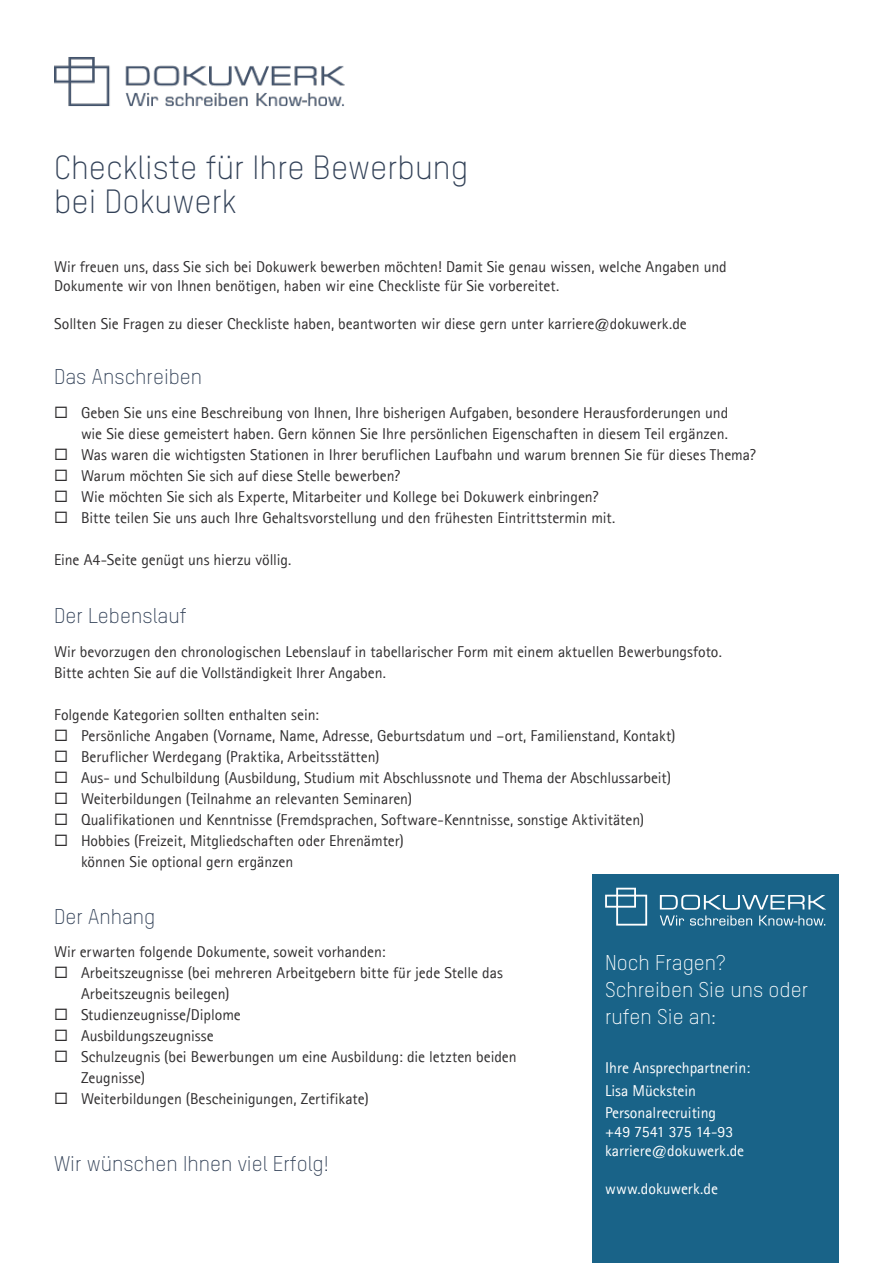
<style>
.page{position:relative;width:893px;height:1263px;background:#fff}
.page>*{position:absolute;margin:0;border:0;box-sizing:border-box;transform-origin:0 0}
.Headline_1{font:300 33px "TSTAR";color:#334258}
.Überschrift_1{font:300 21px "TSTAR";color:#334258}
.Überschrift_1-2{font:300 21px/27px "TSTAR";color:#fff}
.Fließtext_neu{font:15.75px/21px "Agfa Rotis Sans Serif";letter-spacing:-.005em;color:#312f30}
.Überschrift_1-3{font:15.75px "Agfa Rotis Sans Serif";color:#fff}
.Fließtext_neu-2{font:15.75px "Agfa Rotis Sans Serif";color:#fff}
.Fließtext_neu-3{font:15.75px "Agfa Rotis Sans Serif";letter-spacing:-.025em;color:#fff}
</style>
<div class="page">
<div style="left:592px;top:875px;width:247px;height:388px;background:#196388"></div>
<svg style="left:605px;top:888px;width:42px;height:37px"></svg>
<svg style="left:660px;top:895px;width:166px;height:30px"></svg>
<img style="left:54px;top:57px;width:291px;height:50px">
<p class="Headline_1" style="left:54px;top:148px;width:416px">Checkliste für Ihre Bewerbung</p>
<p class="Headline_1" style="left:54px;top:182px;width:184px">bei Dokuwerk</p>
<p class="Fließtext_neu" style="left:54px;top:257px;width:674px;line-height:18.9px">Wir freuen uns, dass Sie sich bei Dokuwerk bewerben möchten! Damit Sie genau wissen, welche Angaben und<br>Dokumente wir von Ihnen benötigen, haben wir eine Checkliste für Sie vorbereitet.</p>
<p class="Fließtext_neu" style="left:54px;top:313px;width:634px">Sollten Sie Fragen zu dieser Checkliste haben, beantworten wir diese gern unter karriere@dokuwerk.de</p>
<p class="Überschrift_1" style="left:54px;top:364px;width:150px">Das Anschreiben</p>
<p class="Fließtext_neu" style="left:81px;top:402px;width:649px">Geben Sie uns eine Beschreibung von Ihnen, Ihre bisherigen Aufgaben, besondere Herausforderungen und wie Sie diese gemeistert haben. Gern können Sie Ihre persönlichen Eigenschaften in diesem Teil ergänzen.</p>
<p class="Fließtext_neu" style="left:81px;top:444px;width:676px">Was waren die wichtigsten Stationen in Ihrer beruflichen Laufbahn und warum brennen Sie für dieses Thema?</p>
<p class="Fließtext_neu" style="left:81px;top:465px;width:321px">Warum möchten Sie sich auf diese Stelle bewerben?</p>
<p class="Fließtext_neu" style="left:81px;top:486px;width:519px">Wie möchten Sie sich als Experte, Mitarbeiter und Kollege bei Dokuwerk einbringen?</p>
<p class="Fließtext_neu" style="left:81px;top:507px;width:536px">Bitte teilen Sie uns auch Ihre Gehaltsvorstellung und den frühesten Eintrittstermin mit.</p>
<p class="Fließtext_neu" style="left:54px;top:549px;width:239px">Eine A4-Seite genügt uns hierzu völlig.</p>
<p class="Überschrift_1" style="left:54px;top:603px;width:134px">Der Lebenslauf</p>
<p class="Fließtext_neu" style="left:54px;top:641px;width:669px">Wir bevorzugen den chronologischen Lebenslauf in tabellarischer Form mit einem aktuellen Bewerbungsfoto.<br>Bitte achten Sie auf die Vollständigkeit Ihrer Angaben.</p>
<p class="Fließtext_neu" style="left:54px;top:704px;width:267px">Folgende Kategorien sollten enthalten sein:</p>
<p class="Fließtext_neu" style="left:81px;top:725px;width:596px">Persönliche Angaben (Vorname, Name, Adresse, Geburtsdatum und –ort, Familienstand, Kontakt)</p>
<p class="Fließtext_neu" style="left:81px;top:746px;width:300px">Beruflicher Werdegang (Praktika, Arbeitsstätten)</p>
<p class="Fließtext_neu" style="left:81px;top:767px;width:592px">Aus- und Schulbildung (Ausbildung, Studium mit Abschlussnote und Thema der Abschlussarbeit)</p>
<p class="Fließtext_neu" style="left:81px;top:788px;width:333px">Weiterbildungen (Teilnahme an relevanten Seminaren)</p>
<p class="Fließtext_neu" style="left:81px;top:809px;width:565px">Qualifikationen und Kenntnisse (Fremdsprachen, Software-Kenntnisse, sonstige Aktivitäten)</p>
<p class="Fließtext_neu" style="left:81px;top:830px;width:324px">Hobbies (Freizeit, Mitgliedschaften oder Ehrenämter) können Sie optional gern ergänzen</p>
<p class="Überschrift_1" style="left:54px;top:904px;width:103px">Der Anhang</p>
<p class="Fließtext_neu" style="left:54px;top:941px;width:333px">Wir erwarten folgende Dokumente, soweit vorhanden:</p>
<p class="Fließtext_neu" style="left:81px;top:962px;width:423px">Arbeitszeugnisse (bei mehreren Arbeitgebern bitte für jede Stelle das<br>Arbeitszeugnis beilegen)</p>
<p class="Fließtext_neu" style="left:81px;top:1004px;width:161px">Studienzeugnisse/Diplome</p>
<p class="Fließtext_neu" style="left:81px;top:1025px;width:134px">Ausbildungszeugnisse</p>
<p class="Fließtext_neu" style="left:81px;top:1046px;width:437px">Schulzeugnis (bei Bewerbungen um eine Ausbildung: die letzten beiden<br>Zeugnisse)</p>
<p class="Fließtext_neu" style="left:81px;top:1088px;width:289px">Weiterbildungen (Bescheinigungen, Zertifikate)</p>
<p class="Überschrift_1-2" style="left:605px;top:949px;width:122px">Noch Fragen?</p>
<p class="Überschrift_1-2" style="left:605px;top:976px;width:204px">Schreiben Sie uns oder rufen Sie an:</p>
<p class="Überschrift_1-3" style="left:605px;top:1059px;width:147px">Ihre Ansprechpartnerin:</p>
<p class="Überschrift_1-3" style="left:605px;top:1081px;width:92px">Lisa Mückstein</p>
<p class="Überschrift_1-3" style="left:605px;top:1104px;width:113px">Personalrecruiting</p>
<p class="Fließtext_neu-3" style="left:605px;top:1123px;width:130px">+49 7541 375 14-93</p>
<p class="Fließtext_neu-2" style="left:605px;top:1141px;width:141px">karriere@dokuwerk.de</p>
<p class="Fließtext_neu-2" style="left:605px;top:1179px;width:114px">www.dokuwerk.de</p>
<p class="Überschrift_1" style="left:54px;top:1151px;width:276px">Wir wünschen Ihnen viel Erfolg!</p>
</div>
